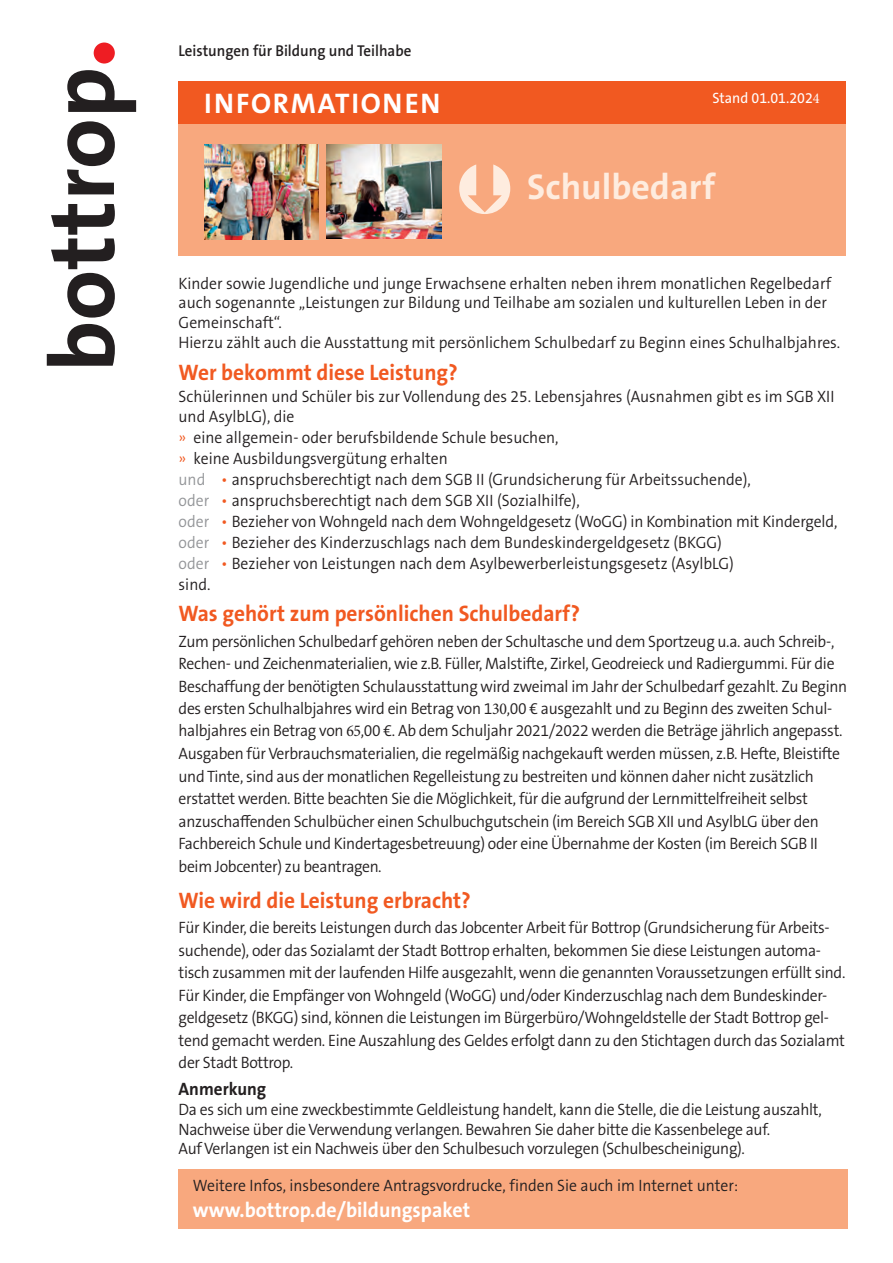
<style>
.page{position:relative;width:893px;height:1263px;background:#fff}
.page>*{position:absolute;margin:0;border:0;box-sizing:border-box;transform-origin:0 0}
.t1{font:700 36px "The Sans B Plus W7";color:#feecdf}
.t2{font:700 28.5px "The Sans B Plus W7";letter-spacing:.06em;color:#fff}
.t3{font:700 22.5px "The Sans B Plus W7";color:#f15921;scale:.95 1}
.t4{font:700 21px "The Sans B Plus W7";color:#fff;scale:.95 1}
.t5{font:700 18px "The Sans B Plus W7";color:#231f20;scale:.95 1}
.t6{font:300 16.5px/22.5px "The Sans B Plus W4";letter-spacing:-.02em;color:#231f20;scale:.95 1}
.t7{font:300 16.5px/20.9px "The Sans B Plus W4";color:#231f20;scale:.95 1}
.t8{font:600 15.75px "The Sans B Plus W6";color:#231f20;scale:.95 1}
.t9{font:15px "The Sans B Plus W5 Plain";color:#fff;scale:.95 1}
.s1{font-family:"Minion Pro"}
.s2{color:#f15921}
.s3{color:#939598}
.s4{font-family:"Minion Pro";font-weight:400}
</style>
<div class="page">
<div style="left:179px;top:122px;width:667px;height:134px;background:#f8a87e"></div>
<svg style="left:47px;top:324px;width:68px;height:42px"></svg>
<svg style="left:51px;top:204px;width:64px;height:114px"></svg>
<svg style="left:67px;top:121px;width:48px;height:73px"></svg>
<svg style="left:67px;top:70px;width:69px;height:42px"></svg>
<div style="left:94px;top:43px;width:21px;height:21px;background:#ee1d23;border-radius:50%"></div>
<svg style="left:459px;top:164px;width:51px;height:50px"></svg>
<div style="left:179px;top:81px;width:667px;height:42px;background:#f15921"></div>
<div style="left:179px;top:1169px;width:669px;height:60px;background:#f8a87e"></div>
<img style="left:204px;top:145px;width:115px;height:94px">
<img style="left:327px;top:145px;width:115px;height:93px">
<p class="t8" style="left:179px;top:41px;width:247px">Leistungen für Bildung und Teilhabe</p>
<h2 class="t2" style="left:204px;top:85px;width:238px">INFORMATIONEN</h2>
<p class="t9" style="left:712px;top:88px;width:114px">Stand 01.01.202<span class="s1">4</span></p>
<h1 class="t1" style="left:527px;top:164px;width:189px">Schulbedarf</h1>
<p class="t7" style="left:179px;top:273px;width:698px;line-height:19.8px">Kinder sowie Jugendliche und junge Erwachsene erhalten neben ihrem monatlichen Regelbedarf auch sogenannte „Leistungen zur Bildung und Teilhabe am sozialen und kulturellen Leben in der Gemeinschaft“.<br>Hierzu zählt auch die Ausstattung mit persönlichem Schulbedarf zu Beginn eines Schulhalbjahres.</p>
<h3 class="t3" style="left:179px;top:357px;width:296px">Wer bekommt diese Leistung?</h3>
<p class="t7" style="left:179px;top:386px;width:695px">Schülerinnen und Schüler bis zur Vollendung des 25. Lebensjahres (Ausnahmen gibt es im SGB XII und AsylbLG), die<br><span class="s2">»</span> eine allgemein- oder berufsbildende Schule besuchen,<br><span class="s2">»</span> keine Ausbildungsvergütung erhalten<br><span class="s3">und</span> <span class="s2">•</span> anspruchsberechtigt nach dem SGB II (Grundsicherung für Arbeitssuchende),<br><span class="s3">oder</span> <span class="s2">•</span> anspruchsberechtigt nach dem SGB XII (Sozialhilfe),<br><span class="s3">oder</span> <span class="s2">•</span> Bezieher von Wohngeld nach dem Wohngeldgesetz (WoGG) in Kombination mit Kindergeld, <span class="s3">oder</span> <span class="s2">•</span> Bezieher des Kinderzuschlags nach dem Bundeskindergeldgesetz (BKGG)<br><span class="s3">oder</span> <span class="s2">•</span> Bezieher von Leistungen nach dem Asylbewerberleistungsgesetz (AsylbLG)<br>sind.</p>
<h3 class="t3" style="left:179px;top:599px;width:424px">Was gehört zum persönlichen Schulbedarf?</h3>
<p class="t6" style="left:179px;top:630px;width:705px">Zum persönlichen Schulbedarf gehören neben der Schultasche und dem Sportzeug u.a. auch Schreib-, Rechen- und Zeichenmaterialien, wie z.B. Füller, Malstifte, Zirkel, Geodreieck und Radiergummi. Für die Beschaffung der benötigten Schulausstattung wird zweimal im Jahr der Schulbedarf gezahlt. Zu Beginn des ersten Schulhalbjahres wird ein Betrag von 1<span class="s4">30</span>,00 € ausgezahlt und zu Beginn des zweiten Schul&shy;halbjahres ein Betrag von <span class="s4">65</span>,00 €. Ab dem Schuljahr 2021/2022 werden die Beträge jährlich angepasst.<br>Ausgaben für Verbrauchsmaterialien, die regelmäßig nachgekauft werden müssen, z.B. Hefte, Bleistifte und Tinte, sind aus der monatlichen Regelleistung zu bestreiten und können daher nicht zusätzlich erstattet werden. Bitte beachten Sie die Möglichkeit, für die aufgrund der Lernmittelfreiheit selbst anzuschaffenden Schulbücher einen Schulbuchgutschein (im Bereich SGB XII und AsylbLG über den Fachbereich Schule und Kindertagesbetreuung) oder eine Übernahme der Kosten (im Bereich SGB II beim Jobcenter) zu beantragen.</p>
<h3 class="t3" style="left:179px;top:886px;width:309px">Wie wird die Leistung erbracht?</h3>
<p class="t6" style="left:179px;top:916px;width:703px">Für Kinder, die bereits Leistungen durch das Jobcenter Arbeit für Bottrop (Grundsicherung für Arbeits&shy;suchende), oder das Sozialamt der Stadt Bottrop erhalten, bekommen Sie diese Leistungen automa&shy;tisch zusammen mit der laufenden Hilfe ausgezahlt, wenn die genannten Voraussetzungen erfüllt sind.<br>Für Kinder, die Empfänger von Wohngeld (WoGG) und/oder Kinderzuschlag nach dem Bundeskinder&shy;geldgesetz (BKGG) sind, können die Leistungen im Bürgerbüro/Wohngeldstelle der Stadt Bottrop gel&shy;tend gemacht werden. Eine Auszahlung des Geldes erfolgt dann zu den Stichtagen durch das Sozialamt der Stadt Bottrop.</p>
<p class="t5" style="left:179px;top:1077px;width:94px">Anmerkung</p>
<p class="t6" style="left:179px;top:1100px;width:679px;line-height:19.6px">Da es sich um eine zweckbestimmte Geldleistung handelt, kann die Stelle, die die Leistung auszahlt,<br>Nachweise über die Verwendung verlangen. Bewahren Sie daher bitte die Kassenbelege auf.<br>Auf Verlangen ist ein Nachweis über den Schulbesuch vorzulegen (Schulbescheinigung).</p>
<p class="t7" style="left:193px;top:1175px;width:576px">Weitere Infos, insbesondere Antragsvordrucke, finden Sie auch im Internet unter:</p>
<p class="t4" style="left:193px;top:1196px;width:294px">www.bottrop.de/bildungspaket</p>
</div>
